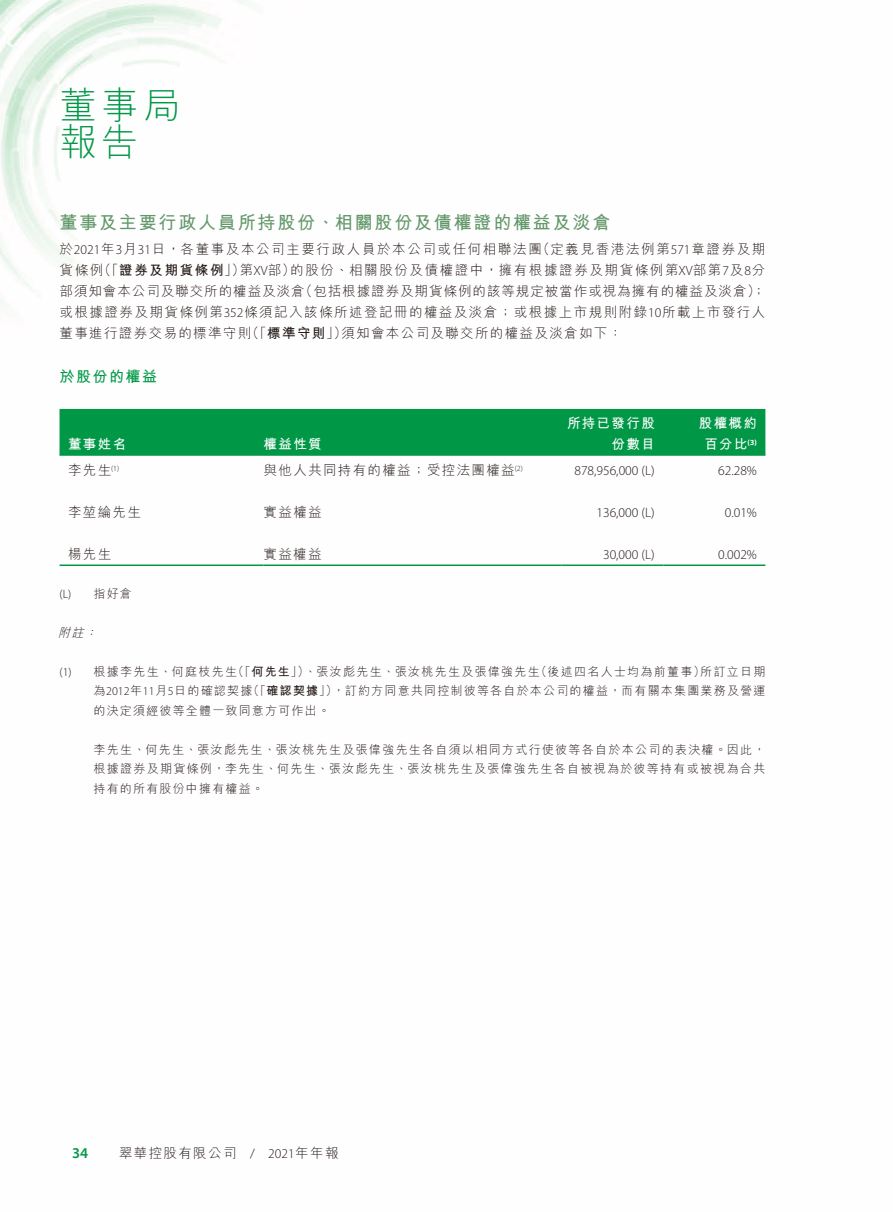
<style>
.page{position:relative;width:893px;height:1212px;background:#fff}
.page>*{position:absolute;margin:0;border:0;box-sizing:border-box;transform-origin:0 0}
.t1{font:300 37.5px/37.5px "M Hei HK";color:#009847}
.t2{font:700 18px "M Hei HK";letter-spacing:.1em;color:#64986b}
.t3{font:700 15px "M Hei HK";letter-spacing:.1em;color:#009847}
.t4{font:600 15px "Myriad Pro";color:#009847}
.t5{font:300 13.5px/21px "M Hei HK";letter-spacing:.1em;color:#231916;text-align:justify}
.t6{font:300 13.5px "Myriad Pro";color:#231916}
.t7{font:700 13.5px/21px "M Hei HK";letter-spacing:.1em;color:#fff;text-align:right}
.t8{font:300 12px/19.5px "M Hei HK";letter-spacing:.1em;color:#231916;text-align:justify}
.t9{font:300 12px "Myriad Pro";color:#231916}
.t10{font:italic 300 12px "M Hei HK";color:#231916}
.s1{font-family:"Myriad Pro"}
.s2{font-weight:700}
.s3{font-family:"M Hei HK"}
</style>
<div class="page">
<img style="left:0;top:0;width:766px;height:566px">
<div style="left:60px;top:409px;width:705px;height:46px;background:#009847"></div>
<hr style="left:60px;top:455px;width:204px;height:1px;background:#009847">
<hr style="left:264px;top:455px;width:297px;height:1px;background:#009847">
<hr style="left:561px;top:455px;width:102px;height:1px;background:#009847">
<hr style="left:663px;top:455px;width:102px;height:1px;background:#009847">
<hr style="left:60px;top:564px;width:204px;height:2px;background:#009847">
<hr style="left:264px;top:564px;width:297px;height:2px;background:#009847">
<hr style="left:561px;top:564px;width:102px;height:2px;background:#009847">
<hr style="left:663px;top:564px;width:102px;height:2px;background:#009847">
<h1 class="t1" style="left:60px;top:85px;width:122px">董事局報告</h1>
<h2 class="t2" style="left:60px;top:209px;width:552px">董事及主要行政人員所持股份、相關股份及債權證的權益及淡倉</h2>
<p class="t5" style="left:60px;top:239px;width:707px">於<span class="s1">2021</span>年<span class="s1">3</span>月<span class="s1">31</span>日，各董事及本公司主要行政人員於本公司或任何相聯法團（定義見香港法例第<span class="s1">571</span>章證券及期貨條例（「<span class="s2">證券及期貨條例</span>」）第<span class="s1">XV</span>部）的股份、相關股份及債權證中，擁有根據證券及期貨條例第<span class="s1">XV</span>部第<span class="s1">7</span>及<span class="s1">8</span>分部須知會本公司及聯交所的權益及淡倉（包括根據證券及期貨條例的該等規定被當作或視為擁有的權益及淡倉）；或根據證券及期貨條例第<span class="s1">352</span>條須記入該條所述登記冊的權益及淡倉；或根據上市規則附錄<span class="s1">10</span>所載上市發行人董事進行證券交易的標準守則（「<span class="s2">標準守則</span>」）須知會本公司及聯交所的權益及淡倉如下：</p>
<p class="t3" style="left:60px;top:365px;width:99px">於股份的權益</p>
<p class="t7" style="left:68px;top:433px;width:60px">董事姓名</p>
<p class="t7" style="left:264px;top:433px;width:60px">權益性質</p>
<p class="t7" style="left:567px;top:412px;width:89px">所持已發行股份數目</p>
<p class="t7" style="left:699px;top:412px;width:60px;text-align:center">股權概約百分比<sup>(3)</sup></p>
<p class="t5" style="left:68px;top:459px;width:53px">李先生<sup>(1)</sup></p>
<p class="t5" style="left:264px;top:459px;width:261px">與他人共同持有的權益；受控法團權益<sup>(2)</sup></p>
<p class="t6" style="left:574px;top:462px;width:82px">878,956,000 (L)</p>
<p class="t6" style="left:718px;top:462px;width:40px">62.28%</p>
<p class="t5" style="left:68px;top:501px;width:74px">李堃綸先生</p>
<p class="t5" style="left:264px;top:501px;width:60px">實益權益</p>
<p class="t6" style="left:596px;top:504px;width:60px">136,000 (L)</p>
<p class="t6" style="left:725px;top:504px;width:34px">0.01%</p>
<p class="t5" style="left:68px;top:543px;width:45px">楊先生</p>
<p class="t5" style="left:264px;top:543px;width:60px">實益權益</p>
<p class="t6" style="left:603px;top:546px;width:53px">30,000 (L)</p>
<p class="t6" style="left:718px;top:546px;width:40px">0.002%</p>
<p class="t9" style="left:60px;top:586px;width:74px">(L) <span class="s3">指好倉</span></p>
<p class="t10" style="left:58px;top:626px;width:43px">附註：</p>
<p class="t8" style="left:94px;top:661px;width:673px;text-indent:-34px"><span class="s1">(1)</span> 根據李先生、何庭枝先生（「<span class="s2">何先生</span>」）、張汝彪先生、張汝桃先生及張偉強先生（後述四名人士均為前董事）所訂立日期為<span class="s1">2012</span>年<span class="s1">11</span>月<span class="s1">5</span>日的確認契據（「<span class="s2">確認契據</span>」），訂約方同意共同控制彼等各自於本公司的權益，而有關本集團業務及營運的決定須經彼等全體一致同意方可作出。</p>
<p class="t8" style="left:94px;top:739px;width:673px">李先生、何先生、張汝彪先生、張汝桃先生及張偉強先生各自須以相同方式行使彼等各自於本公司的表決權。因此，根據證券及期貨條例，李先生、何先生、張汝彪先生、張汝桃先生及張偉強先生各自被視為於彼等持有或被視為合共持有的所有股份中擁有權益。</p>
<p class="t4" style="left:72px;top:1144px;width:18px">34</p>
<p class="t5" style="left:119px;top:1142px;width:221px">翠華控股有限公司 <span class="s1">/ 2021</span>年年報</p>
</div>
